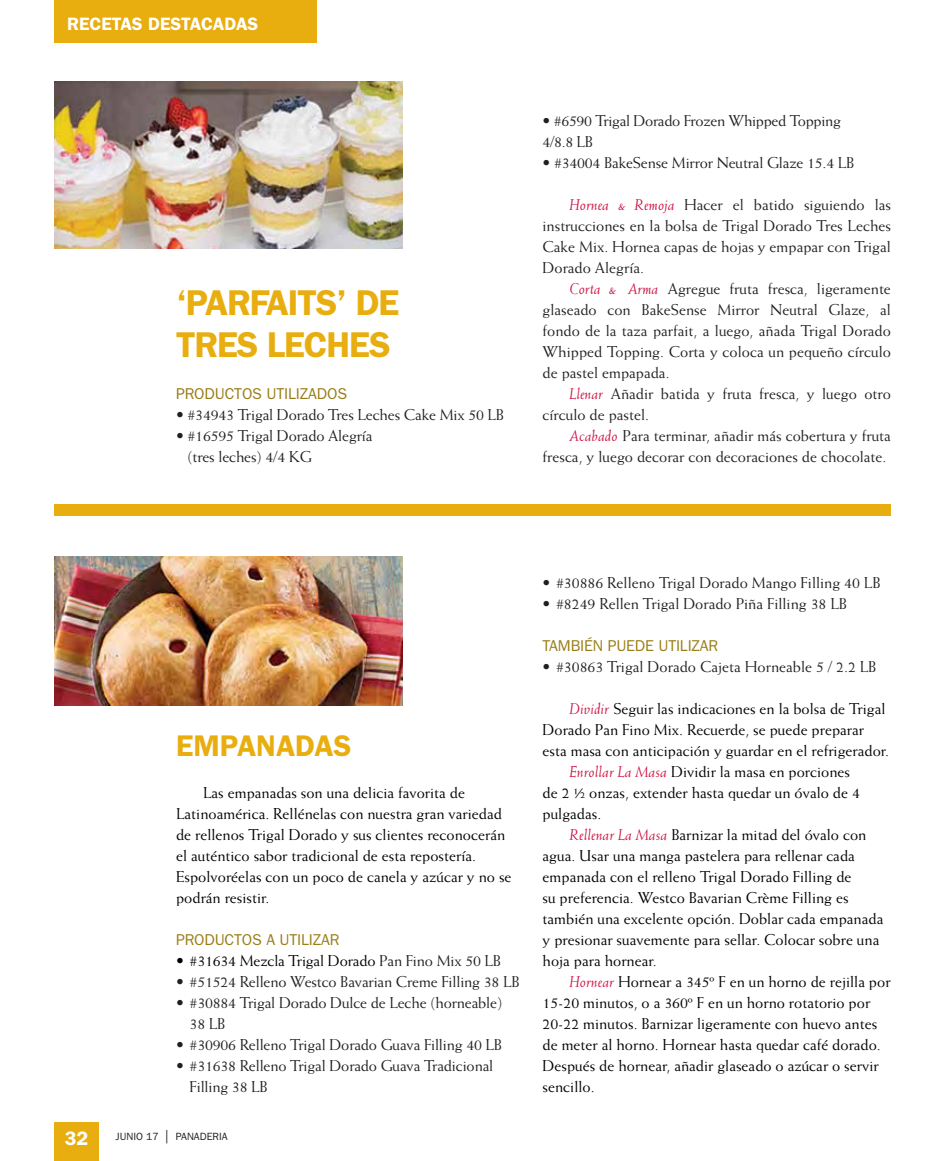
<style>
.page{position:relative;width:945px;height:1161px;background:#fff}
.page>*{position:absolute;margin:0;border:0;box-sizing:border-box;transform-origin:0 0}
.t1{font:600 36px/42px "ITC Franklin Gothic Std";letter-spacing:-.03em;color:#e8ae10}
.t2{font:600 30px "ITC Franklin Gothic Std";color:#e8ae10}
.t3{font:600 19.5px "ITC Franklin Gothic Std";color:#fff}
.t4{font:600 18px "ITC Franklin Gothic Std";color:#fff}
.t5{font:15.75px/21px "Weiss Std";color:#000}
.t6{font:15.75px/21px "Weiss Std";color:#231f20}
.t7{font:15.75px/21px "Weiss Std";letter-spacing:-.02em;color:#231f20}
.t8{font:15.75px "ITC Franklin Gothic Std";letter-spacing:-.01em;color:#9a7e17}
.t9{font:15.75px "ITC Franklin Gothic Std";letter-spacing:-.01em;color:#997d17}
.t10{font:10.5px "ITC Franklin Gothic Std";color:#231f20}
.s1{font-style:italic;color:#cd1041}
.s2{color:#231f20}
.s3{font-size:13.5px}
.s4{font-style:italic;color:#ce1141}
</style>
<div class="page">
<div style="left:54px;top:1122px;width:44px;height:39px;background:#e8ae10"></div>
<div style="left:54px;top:0;width:262px;height:43px;background:#e8ae10"></div>
<img style="left:55px;top:557px;width:347px;height:149px">
<div style="left:54px;top:504px;width:836px;height:11px;background:#e8ae10"></div>
<img style="left:54px;top:81px;width:348px;height:168px">
<p class="t4" style="left:67px;top:13px;width:193px">RECETAS DESTACADAS</p>
<h1 class="t1" style="left:176px;top:282px;width:225px">‘PARFAITS’ DE<br>TRES LECHES</h1>
<p class="t9" style="left:176px;top:385px;width:173px">PRODUCTOS UTILIZADOS</p>
<p class="t6" style="left:176px;top:404px;width:329px">• #34943 Trigal Dorado Tres Leches Cake Mix 50 LB</p>
<p class="t6" style="left:187px;top:425px;width:187px;text-indent:-11px">• #16595 Trigal Dorado Alegría (tres leches) 4/4 KG</p>
<p class="t7" style="left:543px;top:110px;width:300px">• #6590 Trigal Dorado Frozen Whipped Topping<br>4/8.8 LB</p>
<p class="t6" style="left:543px;top:152px;width:313px">• #34004 BakeSense Mirror Neutral Glaze 15.4 LB</p>
<p class="t6" style="left:543px;top:194px;width:350px;text-align:justify;text-indent:27px"><span class="s1">Hornea &amp; Remoja</span> Hacer el batido siguiendo las instrucciones en la bolsa de Trigal Dorado Tres Leches Cake Mix. Hornea capas de hojas y empapar con Trigal Dorado Alegría.</p>
<p class="t6" style="left:543px;top:278px;width:350px;text-align:justify;text-indent:27px"><span class="s1">Corta &amp; Arma</span> Agregue fruta fresca, ligeramente glaseado con BakeSense Mirror Neutral Glaze, al fondo de la taza parfait, a luego, añada Trigal Dorado Whipped Topping. Corta y coloca un pequeño círculo de pastel empapada.</p>
<p class="t6" style="left:543px;top:383px;width:350px;text-indent:27px"><span class="s1">Llenar</span> Añadir batida y fruta fresca, y luego otro círculo de pastel.</p>
<p class="t6" style="left:543px;top:425px;width:350px;text-align:right"><span class="s1">Acabado</span> Para terminar, añadir más cobertura y fruta fresca, y luego decorar con decoraciones de chocolate.</p>
<h2 class="t2" style="left:176px;top:728px;width:177px">EMPANADAS</h2>
<p class="t5" style="left:176px;top:782px;width:337px;text-indent:27px">Las empanadas son una delicia favorita de Latinoamérica. Rellénelas con nuestra gran variedad de rellenos Trigal Dorado y sus clientes reconocerán el auténtico sabor tradicional de esta repostería.<br>Espolvoréelas con un poco de canela y azúcar y no se podrán resistir.</p>
<p class="t8" style="left:176px;top:931px;width:165px">PRODUCTOS A UTILIZAR</p>
<p class="t5" style="left:176px;top:950px;width:326px">• #31634 Mezcla Trigal Dorado <span class="s2">Pan Fino Mix 50 LB</span></p>
<p class="t6" style="left:176px;top:971px;width:345px">• #51524 Relleno Westco Bavarian Creme Filling 38 LB</p>
<p class="t6" style="left:190px;top:992px;width:314px;text-indent:-13px">• #30884 Trigal Dorado Dulce de Leche (horneable)<br>38 LB</p>
<p class="t6" style="left:176px;top:1034px;width:327px">• #30906 Relleno Trigal Dorado Guava Filling 40 LB</p>
<p class="t6" style="left:190px;top:1055px;width:305px;text-indent:-13px">• #31638 Relleno Trigal Dorado Guava Tradicional<br>Filling 38 LB</p>
<p class="t3" style="left:65px;top:1127px;width:25px">32</p>
<p class="t10" style="left:116px;top:1131px;width:114px">JUNIO 17 <span class="s3">|</span> PANADERIA</p>
<p class="t6" style="left:543px;top:572px;width:339px">• #30886 Relleno Trigal Dorado Mango Filling 40 LB</p>
<p class="t6" style="left:543px;top:593px;width:306px">• #8249 Rellen Trigal Dorado Piña Filling 38 LB</p>
<p class="t8" style="left:543px;top:637px;width:177px">TAMBIÉN PUEDE UTILIZAR</p>
<p class="t6" style="left:543px;top:656px;width:335px">• #30863 Trigal Dorado Cajeta Horneable 5 / 2.2 LB</p>
<p class="t5" style="left:570px;top:698px;width:318px"><span class="s4">Dividir</span> Seguir las indicaciones en la bolsa de Trigal</p>
<p class="t5" style="left:543px;top:719px;width:323px">Dorado Pan Fino Mix. Recuerde, se puede preparar</p>
<p class="t5" style="left:543px;top:740px;width:348px">esta masa con anticipación y guardar en el refrigerador.</p>
<p class="t5" style="left:570px;top:761px;width:282px"><span class="s4">Enrollar La Masa</span> Dividir la masa en porciones</p>
<p class="t5" style="left:543px;top:782px;width:319px">de 2 ½ onzas, extender hasta quedar un óvalo de 4</p>
<p class="t5" style="left:543px;top:803px;width:60px">pulgadas.</p>
<p class="t5" style="left:570px;top:824px;width:298px"><span class="s4">Rellenar La Masa</span> Barnizar la mitad del óvalo con</p>
<p class="t5" style="left:543px;top:845px;width:314px">agua. Usar una manga pastelera para rellenar cada</p>
<p class="t5" style="left:543px;top:866px;width:311px">empanada con el relleno Trigal Dorado Filling de</p>
<p class="t5" style="left:543px;top:887px;width:308px">su preferencia. Westco Bavarian Crème Filling es</p>
<p class="t5" style="left:543px;top:908px;width:342px">también una excelente opción. Doblar cada empanada</p>
<p class="t5" style="left:543px;top:929px;width:338px">y presionar suavemente para sellar. Colocar sobre una</p>
<p class="t5" style="left:543px;top:950px;width:116px">hoja para hornear.</p>
<p class="t5" style="left:570px;top:971px;width:323px"><span class="s4">Hornear</span> Hornear a 345º F en un horno de rejilla por</p>
<p class="t5" style="left:543px;top:992px;width:329px">15-20 minutos, o a 360º F en un horno rotatorio por</p>
<p class="t5" style="left:543px;top:1013px;width:336px">20-22 minutos. Barnizar ligeramente con huevo antes</p>
<p class="t5" style="left:543px;top:1034px;width:340px">de meter al horno. Hornear hasta quedar café dorado.</p>
<p class="t5" style="left:543px;top:1055px;width:338px">Después de hornear, añadir glaseado o azúcar o servir</p>
<p class="t5" style="left:543px;top:1076px;width:54px">sencillo.</p>
</div>
